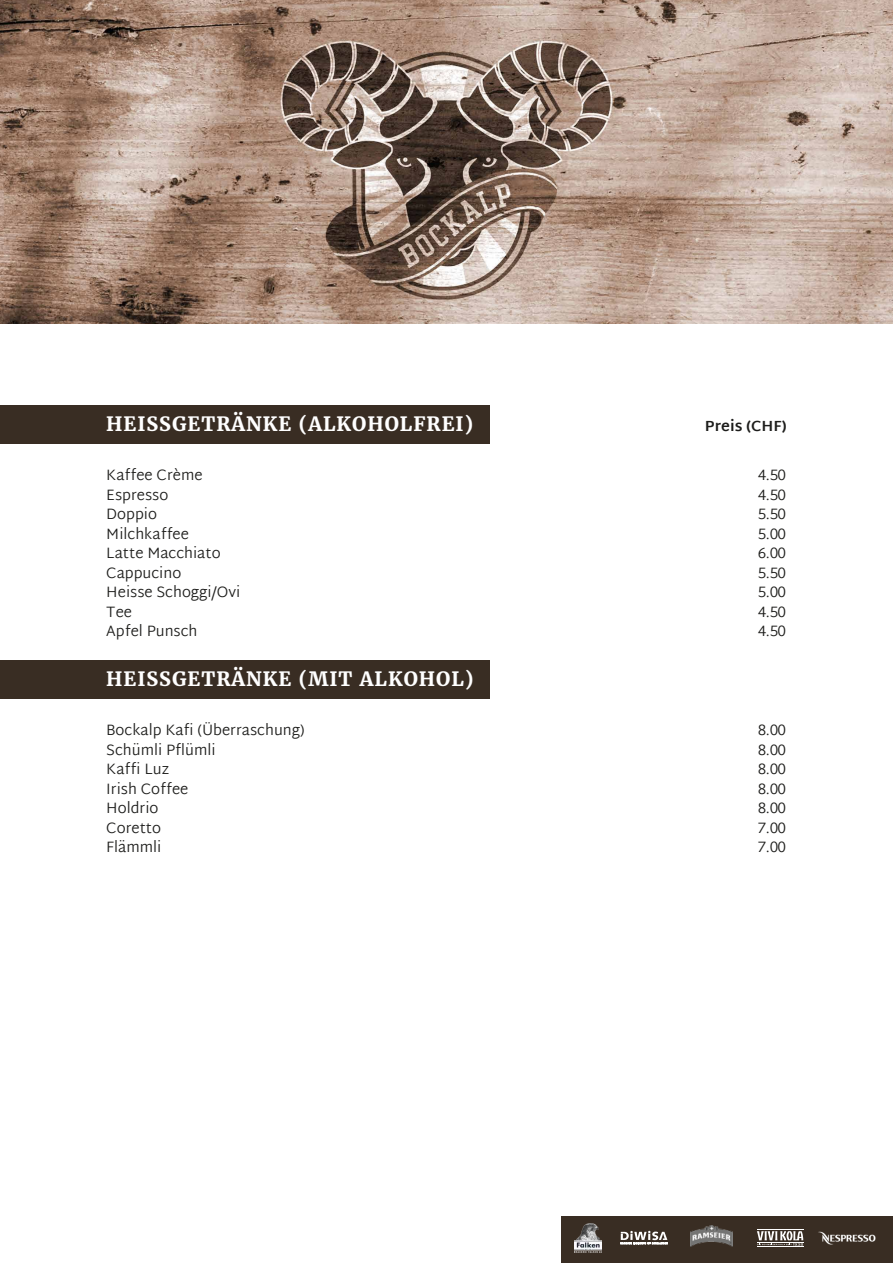
<style>
.page{position:relative;width:893px;height:1263px;background:#fff}
.page>*{position:absolute;margin:0;border:0;box-sizing:border-box;transform-origin:0 0}
.t1{font:700 19.5px "Merriweather";letter-spacing:.05em;color:#fff}
.t2{font:300 15px "Martel Sans";color:#1d1d1b}
.t3{font:700 15px "Martel Sans";color:#1d1d1b}
</style>
<div class="page">
<div style="left:0;top:405px;width:489px;height:38px;background:#392d23"></div>
<div style="left:0;top:660px;width:489px;height:38px;background:#392d23"></div>
<img style="left:0;top:0;width:893px;height:324px">
<div style="left:562px;top:1217px;width:331px;height:46px;background:#392d23"></div>
<img style="left:574px;top:1224px;width:27px;height:28px">
<img style="left:690px;top:1225px;width:43px;height:21px">
<svg style="left:621px;top:1231px;width:47px;height:13px"></svg>
<hr style="left:757px;top:1229px;width:46px;height:1px;background:#fff">
<hr style="left:757px;top:1246px;width:46px;height:1px;background:#fff">
<svg style="left:757px;top:1231px;width:46px;height:15px"></svg>
<img style="left:818px;top:1231px;width:58px;height:14px">
<h1 class="t1" style="left:106px;top:410px;width:368px">HEISSGETRÄNKE (ALKOHOLFREI)</h1>
<p class="t3" style="left:705px;top:417px;width:83px">Preis (CHF)</p>
<p class="t2" style="left:106px;top:464px;width:98px">Kaffee Crème</p>
<p class="t2" style="left:758px;top:464px;width:29px">4.50</p>
<p class="t2" style="left:106px;top:484px;width:64px">Espresso</p>
<p class="t2" style="left:758px;top:484px;width:29px">4.50</p>
<p class="t2" style="left:106px;top:503px;width:52px">Doppio</p>
<p class="t2" style="left:758px;top:503px;width:29px">5.50</p>
<p class="t2" style="left:106px;top:523px;width:84px">Milchkaffee</p>
<p class="t2" style="left:758px;top:523px;width:29px">5.00</p>
<p class="t2" style="left:106px;top:542px;width:116px">Latte Macchiato</p>
<p class="t2" style="left:758px;top:542px;width:29px">6.00</p>
<p class="t2" style="left:106px;top:562px;width:77px">Cappucino</p>
<p class="t2" style="left:758px;top:562px;width:29px">5.50</p>
<p class="t2" style="left:106px;top:581px;width:136px">Heisse Schoggi/Ovi</p>
<p class="t2" style="left:758px;top:581px;width:29px">5.00</p>
<p class="t2" style="left:106px;top:601px;width:27px">Tee</p>
<p class="t2" style="left:758px;top:601px;width:29px">4.50</p>
<p class="t2" style="left:106px;top:620px;width:93px">Apfel Punsch</p>
<p class="t2" style="left:758px;top:620px;width:29px">4.50</p>
<h1 class="t1" style="left:106px;top:665px;width:369px">HEISSGETRÄNKE (MIT ALKOHOL)</h1>
<p class="t2" style="left:106px;top:719px;width:200px">Bockalp Kafi (Überraschung)</p>
<p class="t2" style="left:758px;top:719px;width:29px">8.00</p>
<p class="t2" style="left:106px;top:739px;width:111px">Schümli Pflümli</p>
<p class="t2" style="left:758px;top:739px;width:29px">8.00</p>
<p class="t2" style="left:106px;top:758px;width:64px">Kaffi Luz</p>
<p class="t2" style="left:758px;top:758px;width:29px">8.00</p>
<p class="t2" style="left:106px;top:778px;width:84px">Irish Coffee</p>
<p class="t2" style="left:758px;top:778px;width:29px">8.00</p>
<p class="t2" style="left:106px;top:797px;width:54px">Holdrio</p>
<p class="t2" style="left:758px;top:797px;width:29px">8.00</p>
<p class="t2" style="left:106px;top:817px;width:56px">Coretto</p>
<p class="t2" style="left:758px;top:817px;width:29px">7.00</p>
<p class="t2" style="left:106px;top:836px;width:57px">Flämmli</p>
<p class="t2" style="left:758px;top:836px;width:29px">7.00</p>
</div>
